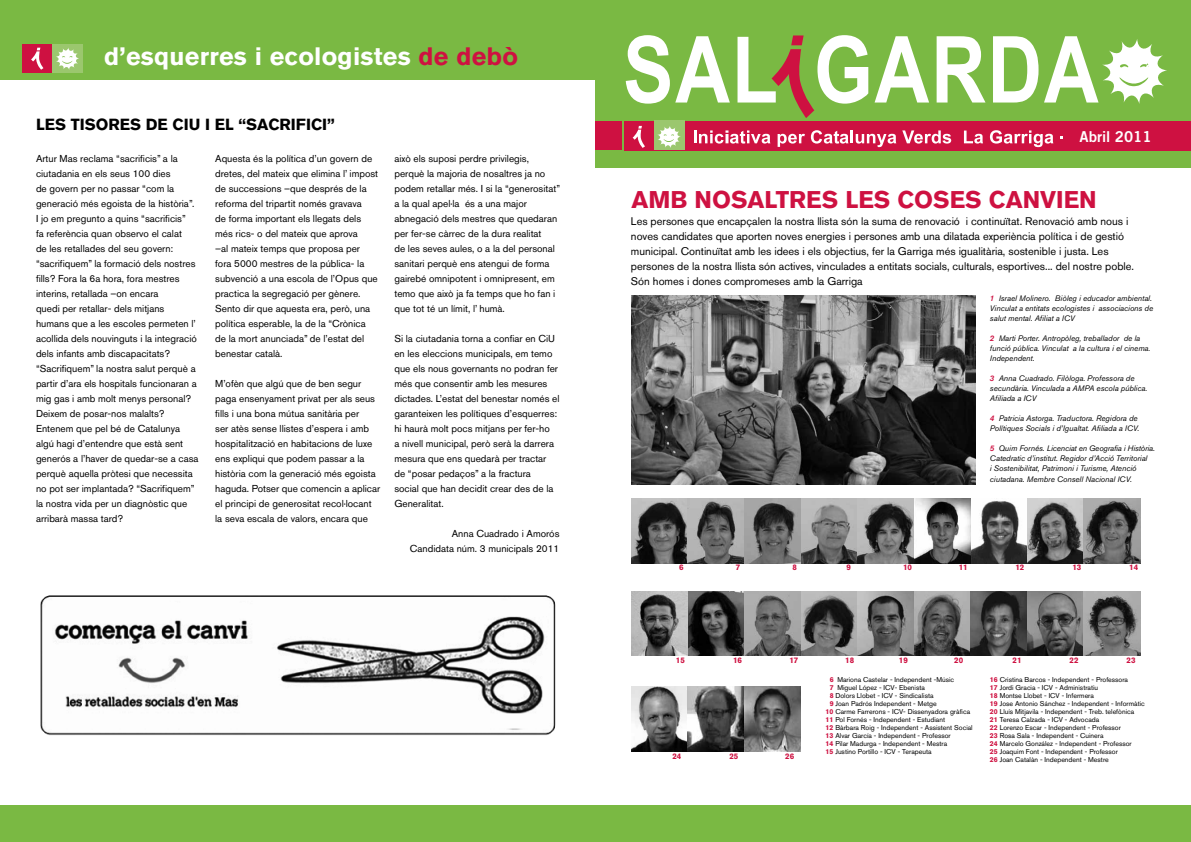
<style>
.page{position:relative;width:1191px;height:842px;background:#fff}
.page>*{position:absolute;margin:0;border:0;box-sizing:border-box;transform-origin:0 0}
.t1{font:700 25px "Akzidenz Grotesk BQ";letter-spacing:.01em;color:#fff}
.t2{font:700 24px "Akzidenz Grotesk BQ";color:#ce1141}
.t3{font:700 16px "Akzidenz Grotesk BQ";color:#000}
.t4{font:15px "Trade Gothic LT Std Bd 2";color:#fff}
.t5{font:11px/15px "Akzidenz Grotesk BQ";color:#000}
.t6{font:10px/15px "Akzidenz Grotesk BQ";color:#000}
.t7{font:700 8px "Akzidenz Grotesk BQ";color:#ce1141}
.t8{font:italic 7.9px/10px "Akzidenz Grotesk BQ";color:#000}
.t9{font:7px/8px "Akzidenz Grotesk BQ";color:#000}
.s1{color:#ce1141}
.s2{font-family:"Akzidenz Grotesk BQ Med";color:#ce1141}
.s3{font-weight:700;color:#ce1141}
</style>
<div class="page">
<img style="left:631px;top:296px;width:344px;height:189px">
<div style="left:595px;top:0;width:596px;height:168px;background:#7ab943"></div>
<div style="left:0;top:805px;width:1191px;height:37px;background:#7ab943"></div>
<svg style="left:626px;top:35px;width:104px;height:69px"></svg>
<svg style="left:874px;top:36px;width:55px;height:67px"></svg>
<svg style="left:936px;top:36px;width:49px;height:67px"></svg>
<svg style="left:993px;top:36px;width:45px;height:67px"></svg>
<svg style="left:737px;top:35px;width:131px;height:83px"></svg>
<div style="left:0;top:0;width:596px;height:79px;background:#7ab943"></div>
<div style="left:22px;top:45px;width:30px;height:28px;background:#ce1141"></div>
<svg style="left:31px;top:48px;width:12px;height:22px"></svg>
<div style="left:52px;top:45px;width:30px;height:28px;background:#9bc76e"></div>
<svg style="left:56px;top:48px;width:23px;height:22px"></svg>
<img style="left:631px;top:499px;width:509px;height:65px">
<div style="left:625px;top:121px;width:566px;height:29px;background:#ce1141"></div>
<svg style="left:694px;top:130px;width:76px;height:14px"></svg>
<svg style="left:777px;top:134px;width:28px;height:13px"></svg>
<svg style="left:811px;top:130px;width:85px;height:17px"></svg>
<svg style="left:902px;top:130px;width:49px;height:14px"></svg>
<svg style="left:964px;top:131px;width:19px;height:13px"></svg>
<svg style="left:990px;top:130px;width:63px;height:17px"></svg>
<svg style="left:632px;top:126px;width:13px;height:22px"></svg>
<div style="left:654px;top:120px;width:30px;height:30px;background:#9bc76e"></div>
<svg style="left:657px;top:126px;width:24px;height:22px"></svg>
<div style="left:595px;top:121px;width:27px;height:29px;background:#ce1141"></div>
<svg style="left:1044px;top:36px;width:123px;height:68px"></svg>
<img style="left:631px;top:591px;width:509px;height:65px">
<img style="left:631px;top:687px;width:170px;height:65px">
<img style="left:40px;top:595px;width:516px;height:141px">
<h1 class="t1" style="left:104px;top:42px;width:415px">d’esquerres i ecologistes <span class="s1">de debò</span></h1>
<h3 class="t3" style="left:36px;top:116px;width:300px">LES TISORES DE CIU I EL “SACRIFICI”</h3>
<p class="t6" style="left:36px;top:150px;width:164px">Artur Mas reclama “sacrificis” a la ciutadania en els seus 100 dies<br>de govern per no passar “com la generació més egoista de la història”.<br>I jo em pregunto a quins “sacrificis”<br>fa referència quan observo el calat<br>de les retallades del seu govern: “sacrifiquem” la formació dels nostres fills? Fora la 6a hora, fora mestres interins, retallada –on encara<br>quedi per retallar- dels mitjans humans que a les escoles permeten l’ acollida dels nouvinguts i la integració dels infants amb discapacitats? “Sacrifiquem” la nostra salut perquè a partir d’ara els hospitals funcionaran a mig gas i amb molt menys personal?<br>Deixem de posar-nos malalts?<br>Entenem que pel bé de Catalunya algú hagi d’entendre que està sent generós a l’haver de quedar-se a casa perquè aquella pròtesi que necessita no pot ser implantada? “Sacrifiquem” la nostra vida per un diagnòstic que arribarà massa tard?</p>
<p class="t6" style="left:215px;top:150px;width:164px">Aquesta és la política d’un govern de dretes, del mateix que elimina l’ impost de successions –que després de la reforma del tripartit només gravava<br>de forma important els llegats dels més rics- o del mateix que aprova<br>–al mateix temps que proposa per fora 5000 mestres de la pública- la subvenció a una escola de l’Opus que practica la segregació per gènere.<br>Sento dir que aquesta era, però, una política esperable, la de la “Crònica de la mort anunciada” de l’estat del benestar català.</p>
<p class="t6" style="left:215px;top:375px;width:166px">M’ofèn que algú que de ben segur paga ensenyament privat per als seus fills i una bona mútua sanitària per<br>ser atès sense llistes d’espera i amb hospitalització en habitacions de luxe ens expliqui que podem passar a la història com la generació més egoista haguda. Potser que comencin a aplicar el principi de generositat recol·locant la seva escala de valors, encara que</p>
<p class="t6" style="left:394px;top:150px;width:167px">això els suposi perdre privilegis, perquè la majoria de nosaltres ja no podem retallar més. I si la “generositat” a la qual apel·la és a una major abnegació dels mestres que quedaran per fer-se càrrec de la dura realitat<br>de les seves aules, o a la del personal sanitari perquè ens atengui de forma gairebé omnipotent i omnipresent, em temo que això ja fa temps que ho fan i que tot té un límit, l’ humà.</p>
<p class="t6" style="left:394px;top:330px;width:166px">Si la ciutadania torna a confiar en CiU en les eleccions municipals, em temo que els nous governants no podran fer més que consentir amb les mesures dictades. L’estat del benestar només el garanteixen les polítiques d’esquerres: hi haurà molt pocs mitjans per fer-ho<br>a nivell municipal, però serà la darrera mesura que ens quedarà per tractar de “posar pedaços” a la fractura<br>social que han decidit crear des de la Generalitat.</p>
<p class="t6" style="left:410px;top:525px;width:151px;text-align:right">Anna Cuadrado i Amorós<br>Candidata núm. 3 municipals 2011</p>
<h3 class="t4" style="left:1079px;top:128px;width:74px">Abril 2011</h3>
<h2 class="t2" style="left:631px;top:185px;width:467px">AMB NOSALTRES LES COSES CANVIEN</h2>
<p class="t5" style="left:631px;top:213px;width:505px">Les persones que encapçalen la nostra llista són la suma de renovació i continuïtat. Renovació amb nous i noves candidates que aporten noves energies i persones amb una dilatada experiència política i de gestió municipal. Continuïtat amb les idees i els objectius, fer la Garriga més igualitària, sostenible i justa. Les persones de la nostra llista són actives, vinculades a entitats socials, culturals, esportives... del nostre poble.<br>Són homes i dones compromeses amb la Garriga</p>
<p class="t7" style="left:679px;top:563px;width:6px">6</p>
<p class="t7" style="left:676px;top:655px;width:10px">15</p>
<p class="t8" style="left:990px;top:293px;width:165px"><span class="s2">1</span> Israel Molinero. Biòleg i educador ambiental.<br>Vinculat a entitats ecologistes i associacions de salut mental. Afiliat a ICV</p>
<p class="t8" style="left:990px;top:333px;width:162px"><span class="s2">2</span> Marti Porter. Antropòleg, treballador de la funció pública. Vinculat a la cultura i el cinema.<br>Independent.</p>
<p class="t8" style="left:990px;top:373px;width:159px"><span class="s2">3</span> Anna Cuadrado. Filòloga. Professora de secundària. Vinculada a AMPA escola pública.<br>Afiliada a ICV</p>
<p class="t8" style="left:990px;top:413px;width:151px"><span class="s2">4</span> Patricia Astorga. Traductora. Regidora de<br>Polítiques Socials i d’Igualtat. Afiliada a ICV.</p>
<p class="t8" style="left:990px;top:443px;width:167px"><span class="s2">5</span> Quim Fornés. Licenciat en Geografia i Història.<br>Catedratic d’institut. Regidor d’Acció Territorial<br>i Sostenibilitat, Patrimoni i Turisme, Atenció</p>
<p class="t8" style="left:990px;top:474px;width:143px">ciutadana. Membre Consell Nacional ICV.</p>
<p class="t7" style="left:736px;top:563px;width:6px">7</p>
<p class="t7" style="left:792px;top:563px;width:6px">8</p>
<p class="t7" style="left:846px;top:563px;width:6px">9</p>
<p class="t7" style="left:903px;top:563px;width:10px">10</p>
<p class="t7" style="left:958px;top:563px;width:10px">11</p>
<p class="t7" style="left:1015px;top:563px;width:10px">12</p>
<p class="t7" style="left:1072px;top:563px;width:10px">13</p>
<p class="t7" style="left:1129px;top:563px;width:10px">14</p>
<p class="t7" style="left:733px;top:655px;width:10px">16</p>
<p class="t7" style="left:789px;top:655px;width:10px">17</p>
<p class="t7" style="left:845px;top:655px;width:10px">18</p>
<p class="t7" style="left:899px;top:655px;width:10px">19</p>
<p class="t7" style="left:954px;top:655px;width:10px">20</p>
<p class="t7" style="left:1012px;top:655px;width:10px">21</p>
<p class="t7" style="left:1069px;top:655px;width:10px">22</p>
<p class="t7" style="left:1126px;top:655px;width:10px">23</p>
<p class="t7" style="left:672px;top:752px;width:10px">24</p>
<p class="t7" style="left:729px;top:752px;width:10px">25</p>
<p class="t7" style="left:785px;top:752px;width:10px">26</p>
<p class="t9" style="left:829px;top:675px;width:126px"><span class="s3">6</span> Mariona Castelar - Independent -Músic</p>
<p class="t9" style="left:829px;top:683px;width:97px"><span class="s3">7</span> Miguel López - ICV- Ebenista</p>
<p class="t9" style="left:829px;top:691px;width:105px"><span class="s3">8</span> Dolors Llobet - ICV - Sindicalista</p>
<p class="t9" style="left:829px;top:699px;width:109px"><span class="s3">9</span> Joan Padrós Independent - Metge</p>
<p class="t9" style="left:825px;top:707px;width:146px"><span class="s3">10</span> Carme Farrerons - ICV- Dissenyadora gràfica</p>
<p class="t9" style="left:825px;top:715px;width:121px"><span class="s3">11</span> Pol Fornés - Independent - Estudiant</p>
<p class="t9" style="left:825px;top:723px;width:149px"><span class="s3">12</span> Bàrbara Roig - Independent - Assistent Social</p>
<p class="t9" style="left:825px;top:731px;width:127px"><span class="s3">13</span> Alvar García - Independent - Professor</p>
<p class="t9" style="left:825px;top:739px;width:123px"><span class="s3">14</span> Pilar Madurga - Independent - Mestra</p>
<p class="t9" style="left:825px;top:747px;width:107px"><span class="s3">15</span> Justino Portillo - ICV - Terapeuta</p>
<p class="t9" style="left:990px;top:675px;width:156px"><span class="s3">16</span> Cristina Barcos - Independent - Professora<br><span class="s3">17</span> Jordi Gracia - ICV - Administratiu<br><span class="s3">18</span> Montse Llobet - ICV - Infermera<br><span class="s3">19</span> Jose Antonio Sánchez - Independent - Informàtic <span class="s3">20</span> Lluís Mitjavila - Independent - Treb. telefònica<br><span class="s3">21</span> Teresa Calzada - ICV - Advocada<br><span class="s3">22</span> Lorenzo Escar - Independent - Professor<br><span class="s3">23</span> Rosa Sala - Independent - Cuinera<br><span class="s3">24</span> Marcelo González - Independent - Professor<br><span class="s3">25</span> Joaquim Font - Independent - Professor<br><span class="s3">26</span> Joan Catalàn - Independent - Mestre</p>
</div>
